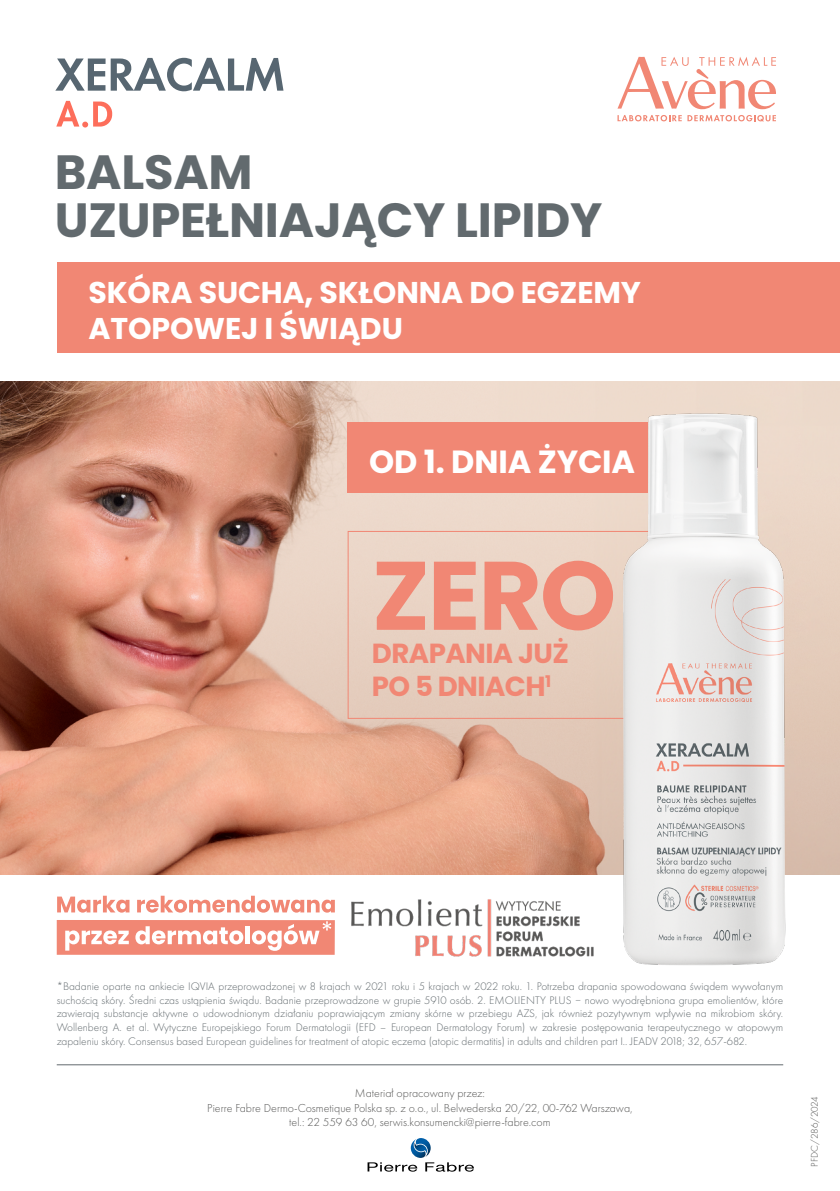
<style>
.page{position:relative;width:840px;height:1191px;background:#fff}
.page>*{position:absolute;margin:0;border:0;box-sizing:border-box;transform-origin:0 0}
.t1{font:700 97px "Poppins";color:#f18774}
.t2{font:700 48px/48px "Poppins";letter-spacing:-.005em;color:#626a6e}
.t3{font:700 32px "Poppins";letter-spacing:-.005em;color:#fff}
.t4{font:700 30px/36px "Poppins";letter-spacing:-.005em;color:#fff}
.t5{font:700 27.6px/33px "Poppins";letter-spacing:-.02em;color:#f18774}
.t6{font:300 12px/14.4px "Futura PT";color:#575756;text-align:center}
.t7{font:300 11.4px/13.6px "Futura PT";color:#626a6e;text-align:justify}
.t8{font:300 10px "Futura PT";color:#575756}
</style>
<div class="page">
<img style="left:0;top:381px;width:839px;height:493px">
<svg style="left:367px;top:1138px;width:106px;height:33px"></svg>
<svg style="left:617px;top:115px;width:64px;height:6px"></svg>
<svg style="left:687px;top:115px;width:88px;height:6px"></svg>
<svg style="left:617px;top:57px;width:158px;height:52px"></svg>
<img style="left:327px;top:899px;width:210px;height:58px">
<div style="left:57px;top:262px;width:782px;height:91px;background:#f18774"></div>
<div style="left:347px;top:422px;width:300px;height:71px;background:#f18774"></div>
<img style="left:537px;top:381px;width:294px;height:584px">
<hr style="left:57px;top:1064px;width:725px;height:1px;background:#626a6e">
<div style="left:57px;top:920px;width:278px;height:34px;background:#f18774"></div>
<svg style="left:57px;top:895px;width:72px;height:17px"></svg>
<svg style="left:137px;top:895px;width:198px;height:17px"></svg>
<svg style="left:65px;top:930px;width:64px;height:20px"></svg>
<svg style="left:135px;top:926px;width:108px;height:18px"></svg>
<hr style="left:245px;top:926px;width:4px;height:18px;background:#fff">
<svg style="left:252px;top:921px;width:79px;height:30px"></svg>
<svg style="left:55px;top:58px;width:50px;height:33px"></svg>
<svg style="left:111px;top:58px;width:172px;height:33px"></svg>
<svg style="left:56px;top:101px;width:56px;height:27px"></svg>
<h2 class="t2" style="left:55px;top:148px;width:548px">BALSAM<br>UZUPEŁNIAJĄCY LIPIDY</h2>
<h3 class="t4" style="left:88px;top:275px;width:553px">SKÓRA SUCHA, SKŁONNA DO EGZEMY<br>ATOPOWEJ I ŚWIĄDU</h3>
<h3 class="t3" style="left:369px;top:443px;width:267px">OD 1. DNIA ŻYCIA</h3>
<h1 class="t1" style="left:372px;top:539px;width:246px">ZERO</h1>
<h3 class="t5" style="left:372px;top:637px;width:198px">DRAPANIA JUŻ<br>PO 5 DNIACH<sup>1</sup></h3>
<p class="t7" style="left:57px;top:979px;width:727px">*Badanie oparte na ankiecie IQVIA przeprowadzonej w 8 krajach w 2021 roku i 5 krajach w 2022 roku. 1. Potrzeba drapania spowodowana świądem wywołanym suchością skóry. Średni czas ustąpienia świądu. Badanie przeprowadzone w grupie 5910 osób. 2. EMOLIENTY PLUS – nowo wyodrębniona grupa emolientów, które zawierają substancje aktywne o udowodnionym działaniu poprawiającym zmiany skórne w przebiegu AZS, jak również pozytywnym wpływie na mikrobiom skóry.<br>Wollenberg A. et al. Wytyczne Europejskiego Forum Dermatologii (EFD – European Dermatology Forum) w zakresie postępowania terapeutycznego w atopowym zapaleniu skóry. Consensus based European guidelines for treatment of atopic eczema (atopic dermatitis) in adults and children part I.. JEADV 2018; 32, 657-682.</p>
<p class="t6" style="left:207px;top:1086px;width:426px">Materiał opracowany przez:<br>Pierre Fabre Dermo-Cosmetique Polska sp. z o.o., ul. Belwederska 20/22, 00-762 Warszawa, tel.: 22 559 63 60, serwis.konsumencki@pierre-fabre.com</p>
<p class="t8" style="left:808px;top:1166px;width:72px;rotate:-90deg">PFDC/286/2024</p>
</div>
